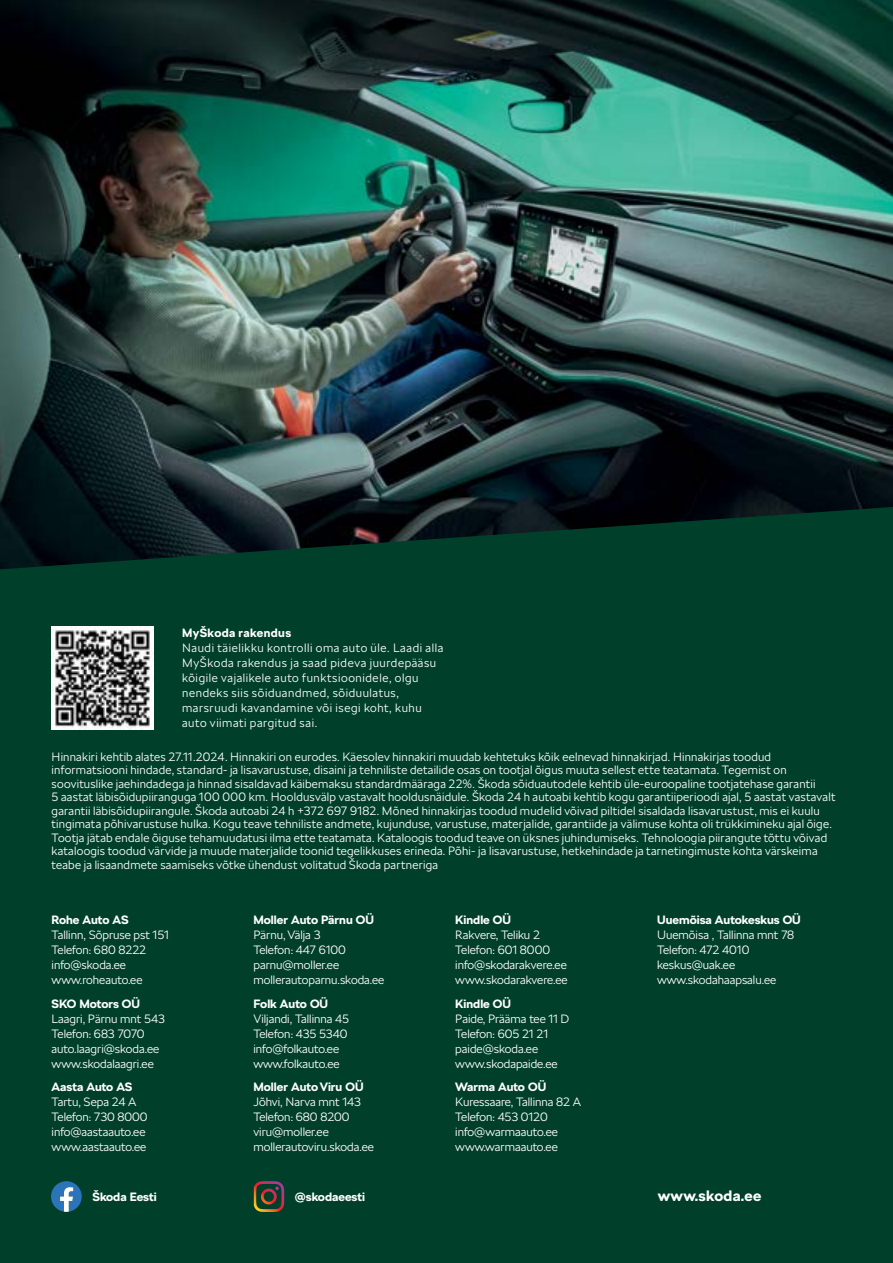
<style>
.page{position:relative;width:893px;height:1263px;background:#fff}
.page>*{position:absolute;margin:0;border:0;box-sizing:border-box;transform-origin:0 0}
.t1{font:700 15px "SKODA Next";letter-spacing:.02em;color:#fff}
.t2{font:300 12px/15px "SKODA Next";letter-spacing:.015em;color:#fff}
.t3{font:300 12px/15px "SKODA Next";letter-spacing:.05em;color:#fff}
.t4{font:700 12px "SKODA Next";color:#fff}
.t5{font:700 12px "SKODA Next";letter-spacing:.035em;color:#fff}
</style>
<div class="page">
<img style="left:0;top:0;width:893px;height:507px">
<div style="left:0;top:507px;width:893px;height:756px;background:#00402a"></div>
<img style="left:51px;top:626px;width:103px;height:103px">
<svg style="left:254px;top:1181px;width:30px;height:31px"></svg>
<svg style="left:51px;top:1181px;width:31px;height:31px"></svg>
<p class="t5" style="left:182px;top:626px;width:111px">MyŠkoda rakendus</p>
<p class="t3" style="left:182px;top:641px;width:263px">Naudi täielikku kontrolli oma auto üle. Laadi alla MyŠkoda rakendus ja saad pideva juurdepääsu kõigile vajalikele auto funktsioonidele, olgu nendeks siis sõiduandmed, sõiduulatus, marsruudi kavandamine või isegi koht, kuhu auto viimati pargitud sai.</p>
<p class="t2" style="left:52px;top:750px;width:785px;line-height:13.5px">Hinnakiri kehtib alates 27.11.2024. Hinnakiri on eurodes. Käesolev hinnakiri muudab kehtetuks kõik eelnevad hinnakirjad. Hinnakirjas toodud informatsiooni hindade, standard- ja lisavarustuse, disaini ja tehniliste detailide osas on tootjal õigus muuta sellest ette teatamata. Tegemist on soovituslike jaehindadega ja hinnad sisaldavad käibemaksu standardmääraga 22%. Škoda sõiduautodele kehtib üle-euroopaline tootjatehase garantii<br>5 aastat läbisõidupiiranguga 100 000 km. Hooldusvälp vastavalt hooldusnäidule. Škoda 24 h autoabi kehtib kogu garantiiperioodi ajal, 5 aastat vastavalt garantii läbisõidupiirangule. Škoda autoabi 24 h +372 697 9182. Mõned hinnakirjas toodud mudelid võivad piltidel sisaldada lisavarustust, mis ei kuulu tingimata põhivarustuse hulka. Kogu teave tehniliste andmete, kujunduse, varustuse, materjalide, garantiide ja välimuse kohta oli trükkimineku ajal õige.<br>Tootja jätab endale õiguse tehamuudatusi ilma ette teatamata. Kataloogis toodud teave on üksnes juhindumiseks. Tehnoloogia piirangute tõttu võivad kataloogis toodud värvide ja muude materjalide toonid tegelikkuses erineda. Põhi- ja lisavarustuse, hetkehindade ja tarnetingimuste kohta värskeima teabe ja lisaandmete saamiseks võtke ühendust volitatud Škoda partneriga</p>
<p class="t4" style="left:52px;top:913px;width:78px">Rohe Auto AS</p>
<p class="t2" style="left:52px;top:927px;width:119px">Tallinn, Sõpruse pst 151<br>Telefon: 680 8222 info@skoda.ee www.roheauto.ee</p>
<p class="t4" style="left:52px;top:996px;width:90px">SKO Motors OÜ</p>
<p class="t2" style="left:52px;top:1011px;width:115px">Laagri, Pärnu mnt 543<br>Telefon: 683 7070 auto.laagri@skoda.ee www.skodalaagri.ee</p>
<p class="t4" style="left:52px;top:1080px;width:82px">Aasta Auto AS</p>
<p class="t2" style="left:52px;top:1094px;width:98px">Tartu, Sepa 24 A<br>Telefon: 730 8000 info@aastaauto.ee www.aastaauto.ee</p>
<p class="t4" style="left:253px;top:913px;width:122px">Moller Auto Pärnu OÜ</p>
<p class="t2" style="left:253px;top:927px;width:133px">Pärnu, Välja 3<br>Telefon: 447 6100 parnu@moller.ee mollerautoparnu.skoda.ee</p>
<p class="t4" style="left:253px;top:996px;width:76px">Folk Auto OÜ</p>
<p class="t2" style="left:253px;top:1011px;width:97px">Viljandi, Tallinna 45<br>Telefon: 435 5340 info@folkauto.ee www.folkauto.ee</p>
<p class="t4" style="left:253px;top:1080px;width:112px">Moller Auto Viru OÜ</p>
<p class="t2" style="left:253px;top:1094px;width:122px">Jõhvi, Narva mnt 143<br>Telefon: 680 8200 viru@moller.ee mollerautoviru.skoda.ee</p>
<p class="t4" style="left:455px;top:913px;width:57px">Kindle OÜ</p>
<p class="t2" style="left:455px;top:927px;width:114px">Rakvere, Teliku 2<br>Telefon: 601 8000 info@skodarakvere.ee www.skodarakvere.ee</p>
<p class="t4" style="left:455px;top:996px;width:57px">Kindle OÜ</p>
<p class="t2" style="left:455px;top:1011px;width:116px">Paide, Prääma tee 11 D<br>Telefon: 605 21 21 paide@skoda.ee www.skodapaide.ee</p>
<p class="t4" style="left:455px;top:1080px;width:92px">Warma Auto OÜ</p>
<p class="t2" style="left:455px;top:1094px;width:127px">Kuressaare, Tallinna 82 A<br>Telefon: 453 0120 info@warmaauto.ee www.warmaauto.ee</p>
<p class="t4" style="left:657px;top:913px;width:145px">Uuemõisa Autokeskus OÜ</p>
<p class="t2" style="left:657px;top:927px;width:139px">Uuemõisa , Tallinna mnt 78<br>Telefon: 472 4010 keskus@uak.ee www.skodahaapsalu.ee</p>
<p class="t4" style="left:92px;top:1190px;width:66px">Škoda Eesti</p>
<p class="t4" style="left:295px;top:1190px;width:72px">@skodaeesti</p>
<p class="t1" style="left:658px;top:1187px;width:105px">www.skoda.ee</p>
</div>
